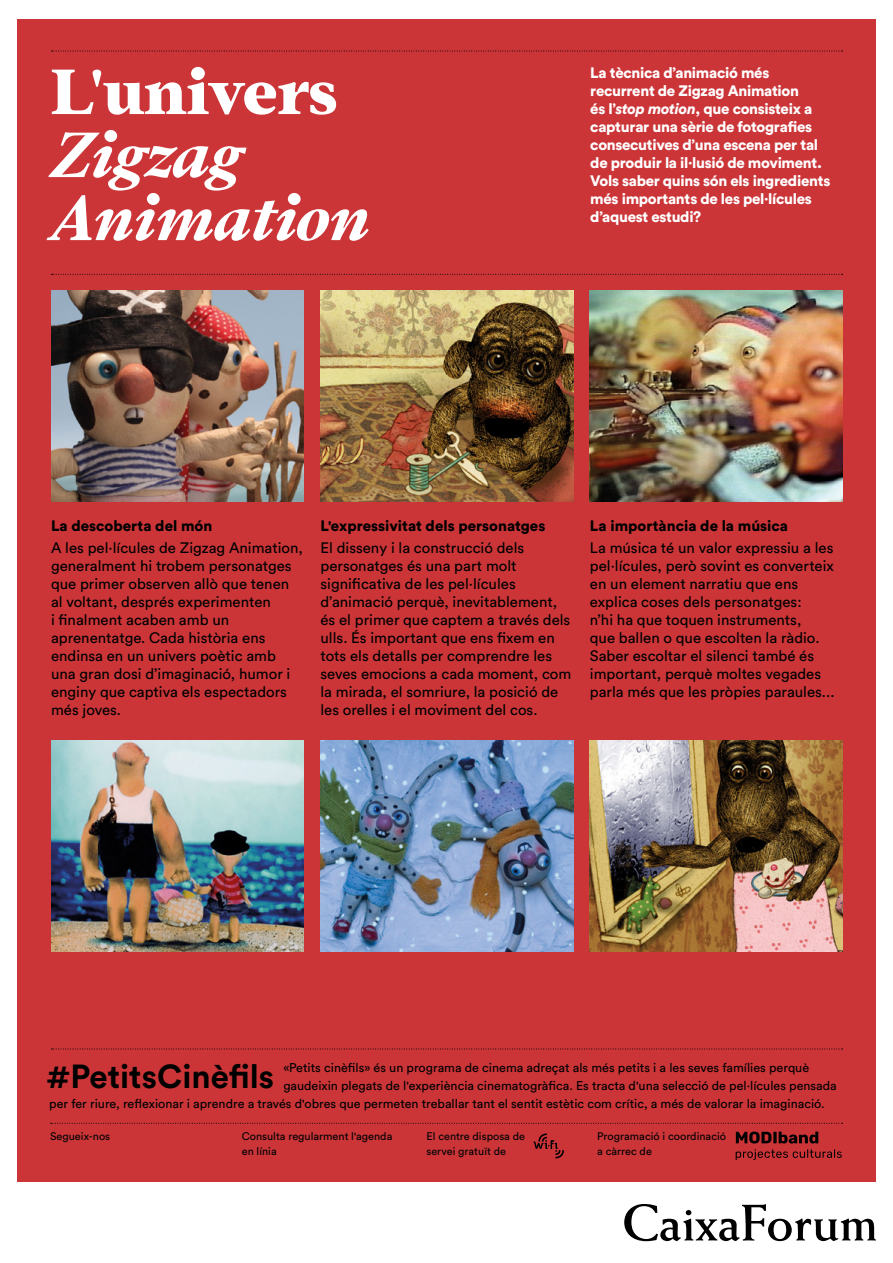
<style>
.page{position:relative;width:893px;height:1263px;background:#fff}
.page>*{position:absolute;margin:0;border:0;box-sizing:border-box;transform-origin:0 0}
.t1{font:italic 800 70.5px/63px "Addington CF";letter-spacing:-.005em;color:#fff}
.t2{font:800 70.5px "Addington CF";letter-spacing:-.005em;color:#fff}
.t3{font:700 33px "Circular Std";color:#000}
.t4{font:15px/18px "Circular Std";color:#000}
.t5{font:900 15px/18px "Circular Std";letter-spacing:-.02em;color:#fff}
.t6{font:900 15px "Circular Std";color:#000}
.t7{font:12.6px "Circular Std";color:#000}
.t8{font:10.95px/15px "Circular Std";color:#000001}
.t9{font:10.95px/15px "Circular Std";color:#020203}
.s1{font-style:italic}
</style>
<div class="page">
<div style="left:17px;top:19px;width:859px;height:1244px;background:#cb3538"></div>
<div style="left:0;top:1182px;width:893px;height:81px;background:#fff"></div>
<svg style="left:51px;top:1123px;width:792px;height:1px"></svg>
<svg style="left:624px;top:1204px;width:252px;height:37px"></svg>
<svg style="left:533px;top:1133px;width:31px;height:25px"></svg>
<svg style="left:736px;top:1131px;width:82px;height:12px"></svg>
<svg style="left:736px;top:1149px;width:106px;height:11px"></svg>
<svg style="left:51px;top:51px;width:792px;height:1px"></svg>
<svg style="left:51px;top:274px;width:792px;height:1px"></svg>
<svg style="left:51px;top:1048px;width:792px;height:1px"></svg>
<img style="left:51px;top:290px;width:252px;height:211px">
<img style="left:51px;top:740px;width:252px;height:211px">
<img style="left:321px;top:290px;width:252px;height:211px">
<img style="left:321px;top:740px;width:252px;height:211px">
<img style="left:590px;top:290px;width:252px;height:211px">
<img style="left:590px;top:740px;width:252px;height:211px">
<h1 class="t2" style="left:51px;top:50px;width:288px">L'univers</h1>
<h1 class="t1" style="left:51px;top:127px;width:321px">Zigzag<br>Animation</h1>
<p class="t5" style="left:590px;top:63px;width:242px">La tècnica d’animació més recurrent de Zigzag Animation<br>és l’<span class="s1">stop motion</span>, que consisteix a capturar una sèrie de fotografies consecutives d’una escena per tal de produir la il·lusió de moviment.<br>Vols saber quins són els ingredients més importants de les pel·lícules d’aquest estudi?</p>
<p class="t6" style="left:51px;top:516px;width:163px">La descoberta del món</p>
<p class="t4" style="left:51px;top:539px;width:253px">A les pel·lícules de Zigzag Animation, generalment hi trobem personatges que primer observen allò que tenen al voltant, després experimenten<br>i finalment acaben amb un aprenentatge. Cada història ens endinsa en un univers poètic amb una gran dosi d’imaginació, humor i enginy que captiva els espectadors més joves.</p>
<p class="t6" style="left:320px;top:516px;width:226px">L'expressivitat dels personatges</p>
<p class="t4" style="left:320px;top:539px;width:252px">El disseny i la construcció dels personatges és una part molt significativa de les pel·lícules d’animació perquè, inevitablement, és el primer que captem a través dels ulls. És important que ens fixem en tots els detalls per comprendre les seves emocions a cada moment, com la mirada, el somriure, la posició de les orelles i el moviment del cos.</p>
<p class="t6" style="left:590px;top:516px;width:200px">La importància de la música</p>
<p class="t4" style="left:590px;top:539px;width:246px">La música té un valor expressiu a les pel·lícules, però sovint es converteix en un element narratiu que ens explica coses dels personatges:<br>n’hi ha que toquen instruments,<br>que ballen o que escolten la ràdio.<br>Saber escoltar el silenci també és important, perquè moltes vegades parla més que les pròpies paraules...</p>
<p class="t7" style="left:283px;top:1060px;width:527px">«Petits cinèfils» és un programa de cinema adreçat als més petits i a les seves famílies perquè</p>
<p class="t7" style="left:283px;top:1078px;width:555px">gaudeixin plegats de l'experiència cinematogràfica. Es tracta d'una selecció de pel·lícules pensada</p>
<p class="t7" style="left:49px;top:1096px;width:777px">per fer riure, reflexionar i aprendre a través d'obres que permeten treballar tant el sentit estètic com crític, a més de valorar la imaginació.</p>
<h2 class="t3" style="left:46px;top:1055px;width:230px">#PetitsCinèfils</h2>
<p class="t9" style="left:50px;top:1129px;width:61px">Segueix-nos</p>
<p class="t8" style="left:242px;top:1129px;width:152px">Consulta regularment l'agenda en línia</p>
<p class="t8" style="left:597px;top:1129px;width:130px">Programació i coordinació a càrrec de</p>
<p class="t9" style="left:426px;top:1129px;width:100px">El centre disposa de servei gratuït de</p>
</div>
